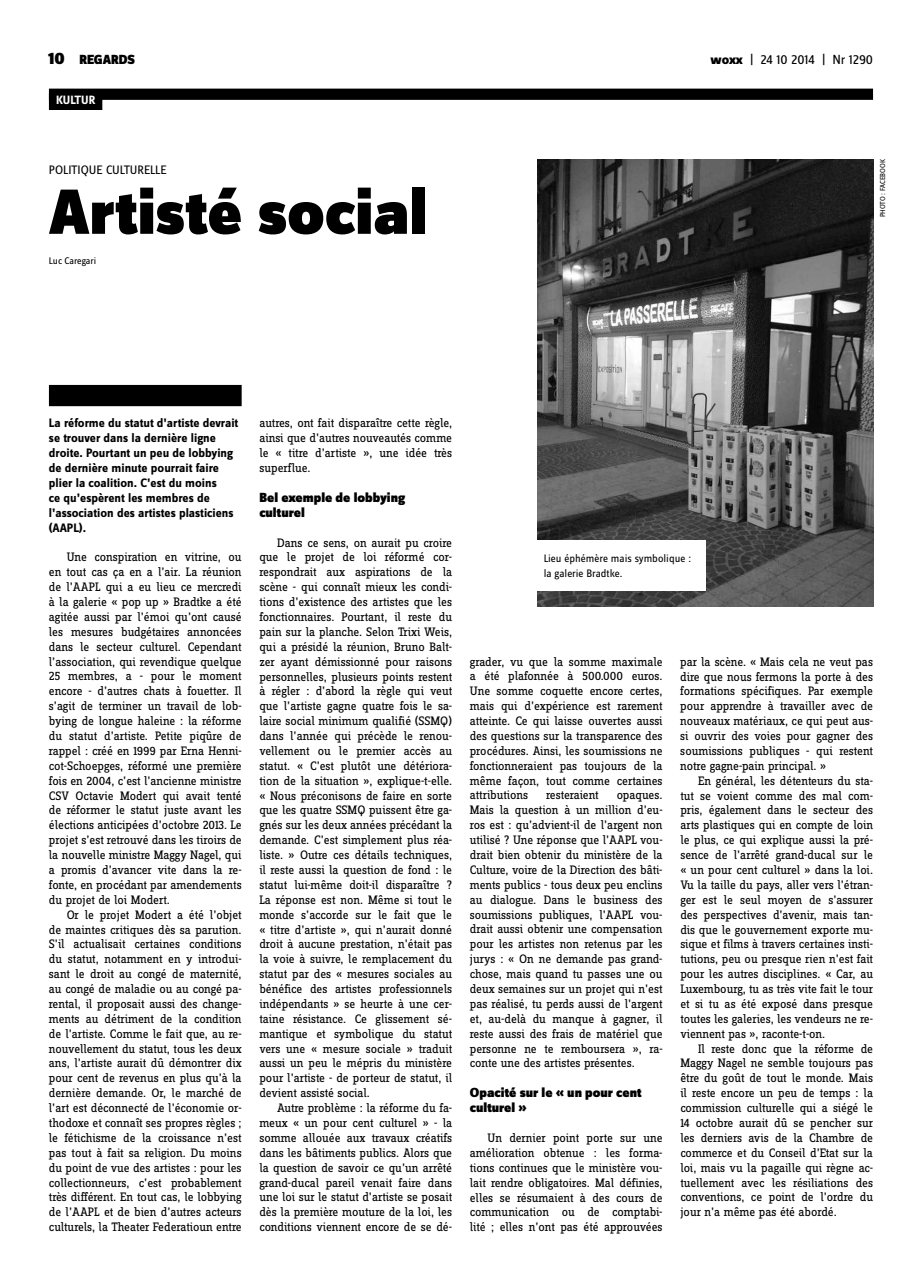
<style>
.page{position:relative;width:922px;height:1276px;background:#fff}
.page>*{position:absolute;margin:0;border:0;box-sizing:border-box;transform-origin:0 0}
.t1{font:900 66.25px "Zine Sans Dis";color:#000}
.t2{font:900 13.75px/14.9px "Zine Sans Dis";color:#000}
.t3{font:13.75px "Zine Sans Dis";letter-spacing:-.01em;color:#000}
.t4{font:12.75px/14.9px "Zine Slab Dis";letter-spacing:-.01em;color:#000;text-align:justify}
.t5{font:700 12.75px/14.9px "Zine Sans Dis";color:#000}
.t6{font:12.75px "Zine Sans Dis";letter-spacing:-.01em;color:#000}
.t7{font:700 12.5px "Zine Sans Dis";color:#fff}
.t8{font:11.25px/14.9px "Zine Sans Dis";color:#000}
.t9{font:10px "Zine Sans Dis";letter-spacing:-.02em;color:#000}
.t10{font:7.5px "Zine Sans Dis";letter-spacing:-.01em;color:#000}
.s1{font-size:17.5px}
.s2{font-weight:800}
</style>
<div class="page">
<div style="left:49px;top:89px;width:823px;height:11px;background:#000"></div>
<div style="left:49px;top:94px;width:53px;height:16px;background:#000"></div>
<div style="left:49px;top:385px;width:192px;height:21px;background:#000"></div>
<img style="left:538px;top:159px;width:334px;height:447px">
<div style="left:529px;top:540px;width:176px;height:51px;background:#fff"></div>
<p class="t2" style="left:48px;top:53px;width:88px"><span class="s1">10</span> REGARDS</p>
<p class="t3" style="left:710px;top:53px;width:164px"><span class="s2">woxx</span> | 24 10 2014 | Nr 1290</p>
<p class="t7" style="left:56px;top:93px;width:41px">KULTUR</p>
<p class="t6" style="left:49px;top:163px;width:119px">POLITIQUE CULTURELLE</p>
<h1 class="t1" style="left:49px;top:177px;width:380px">Artisté social</h1>
<p class="t9" style="left:49px;top:255px;width:49px">Luc Caregari</p>
<p class="t10" style="left:878px;top:217px;width:59px;rotate:-90deg">PHoto : Facebook</p>
<p class="t5" style="left:49px;top:416px;width:191px">La réforme du statut d’artiste devrait se trouver dans la dernière ligne droite. Pourtant un peu de lobbying de dernière minute pourrait faire plier la coalition. C’est du moins<br>ce qu’espèrent les membres de l’association des artistes plasticiens (AAPL).</p>
<p class="t4" style="left:49px;top:550px;width:194px;text-indent:18px">Une conspiration en vitrine, ou en tout cas ça en a l’air. La réunion de l’AAPL qui a eu lieu ce mercredi à la galerie « pop up » Bradtke a été agitée aussi par l’émoi qu’ont causé les mesures budgétaires annoncées dans le secteur culturel. Cependant l’association, qui revendique quelque 25 membres, a - pour le moment encore - d’autres chats à fouetter. Il s’agit de terminer un travail de lob&shy;bying de longue haleine : la réforme du statut d’artiste. Petite piqûre de rappel : créé en 1999 par Erna Henni&shy;cot-Schoepges, réformé une première fois en 2004, c’est l’ancienne ministre CSV Octavie Modert qui avait tenté de réformer le statut juste avant les élections anticipées d’octobre 2013. Le projet s’est retrouvé dans les tiroirs de la nouvelle ministre Maggy Nagel, qui a promis d’avancer vite dans la re&shy;fonte, en procédant par amendements du projet de loi Modert.</p>
<p class="t4" style="left:49px;top:907px;width:194px;text-indent:18px">Or le projet Modert a été l’objet de maintes critiques dès sa parution.<br>S’il actualisait certaines conditions du statut, notamment en y introdui&shy;sant le droit au congé de maternité, au congé de maladie ou au congé pa&shy;rental, il proposait aussi des change&shy;ments au détriment de la condition de l’artiste. Comme le fait que, au re&shy;nouvellement du statut, tous les deux ans, l’artiste aurait dû démontrer dix pour cent de revenus en plus qu’à la dernière demande. Or, le marché de l’art est déconnecté de l’économie or&shy;thodoxe et connaît ses propres règles ; le fétichisme de la croissance n’est pas tout à fait sa religion. Du moins du point de vue des artistes : pour les collectionneurs, c’est probablement très différent. En tout cas, le lobbying de l’AAPL et de bien d’autres acteurs culturels, la Theater Federatioun entre</p>
<p class="t4" style="left:259px;top:416px;width:194px">autres, ont fait disparaître cette règle, ainsi que d’autres nouveautés comme le « titre d’artiste », une idée très superflue.</p>
<p class="t2" style="left:259px;top:491px;width:147px">Bel exemple de lobbying culturel</p>
<p class="t4" style="left:259px;top:535px;width:194px;text-indent:18px">Dans ce sens, on aurait pu croire que le projet de loi réformé cor&shy;respondrait aux aspirations de la scène - qui connaît mieux les condi&shy;tions d’existence des artistes que les fonctionnaires. Pourtant, il reste du pain sur la planche. Selon Trixi Weis, qui a présidé la réunion, Bruno Balt&shy;zer ayant démissionné pour raisons personnelles, plusieurs points restent à régler : d’abord la règle qui veut que l’artiste gagne quatre fois le sa&shy;laire social minimum qualifié (SSMQ) dans l’année qui précède le renou&shy;vellement ou le premier accès au statut. « C’est plutôt une détériora&shy;tion de la situation », explique-t-elle. « Nous préconisons de faire en sorte que les quatre SSMQ puissent être ga&shy;gnés sur les deux années précédant la demande. C’est simplement plus réa&shy;liste. » Outre ces détails techniques, il reste aussi la question de fond : le statut lui-même doit-il disparaître ?<br>La réponse est non. Même si tout le monde s’accorde sur le fait que le « titre d’artiste », qui n’aurait donné droit à aucune prestation, n’était pas la voie à suivre, le remplacement du statut par des « mesures sociales au bénéfice des artistes professionnels indépendants » se heurte à une cer&shy;taine résistance. Ce glissement sé&shy;mantique et symbolique du statut vers une « mesure sociale » traduit aussi un peu le mépris du ministère pour l’artiste - de porteur de statut, il devient assisté social.</p>
<p class="t4" style="left:259px;top:1101px;width:194px;text-indent:18px">Autre problème : la réforme du fa&shy;meux « un pour cent culturel » - la somme allouée aux travaux créatifs dans les bâtiments publics. Alors que la question de savoir ce qu’un arrêté grand-ducal pareil venait faire dans une loi sur le statut d’artiste se posait dès la première mouture de la loi, les conditions viennent encore de se dé-</p>
<p class="t8" style="left:543px;top:551px;width:149px">Lieu éphémère mais symbolique : la galerie Bradtke.</p>
<p class="t4" style="left:469px;top:654px;width:194px">grader, vu que la somme maximale a été plafonnée à 500.000 euros.<br>Une somme coquette encore certes, mais qui d’expérience est rarement atteinte. Ce qui laisse ouvertes aussi des questions sur la transparence des procédures. Ainsi, les soumissions ne fonctionneraient pas toujours de la même façon, tout comme certaines attributions</p>
<p class="t4" style="left:546px;top:788px;width:54px">resteraient</p>
<p class="t4" style="left:469px;top:788px;width:194px;text-indent:147px">opaques.<br>Mais la question à un million d’eu&shy;ros est : qu’advient-il de l’argent non utilisé ? Une réponse que l’AAPL vou&shy;drait bien obtenir du ministère de la Culture, voire de la Direction des bâti&shy;ments publics - tous deux peu enclins au dialogue. Dans le business des soumissions publiques, l’AAPL vou&shy;drait aussi obtenir une compensation pour les artistes non retenus par les jurys : « On ne demande pas grand&shy;chose, mais quand tu passes une ou deux semaines sur un projet qui n’est pas réalisé, tu perds aussi de l’argent et, au-delà du manque à gagner, il reste aussi des frais de matériel que personne ne te remboursera », ra&shy;conte une des artistes présentes.</p>
<p class="t2" style="left:469px;top:1086px;width:173px">Opacité sur le « un pour cent culturel »</p>
<p class="t4" style="left:469px;top:1131px;width:194px;text-indent:18px">Un dernier point porte sur une amélioration obtenue : les forma&shy;tions continues que le ministère vou&shy;lait rendre obligatoires. Mal définies, elles se résumaient à des cours de communication ou de comptabi&shy;lité ; elles n’ont pas été approuvées</p>
<p class="t4" style="left:680px;top:655px;width:194px">par la scène. « Mais cela ne veut pas dire que nous fermons la porte à des formations spécifiques. Par exemple pour apprendre à travailler avec de nouveaux matériaux, ce qui peut aus&shy;si ouvrir des voies pour gagner des soumissions publiques - qui restent notre gagne-pain principal. »</p>
<p class="t4" style="left:680px;top:774px;width:194px;text-indent:18px">En général, les détenteurs du sta&shy;tut se voient comme des mal com&shy;pris, également dans le secteur des arts plastiques qui en compte de loin le plus, ce qui explique aussi la pré&shy;sence de l’arrêté grand-ducal sur le « un pour cent culturel » dans la loi.<br>Vu la taille du pays, aller vers l’étran&shy;ger est le seul moyen de s’assurer des perspectives d’avenir, mais tan&shy;dis que le gouvernement exporte mu&shy;sique et films à travers certaines insti&shy;tutions, peu ou presque rien n’est fait pour les autres disciplines. « Car, au Luxembourg, tu as très vite fait le tour et si tu as été exposé dans presque toutes les galeries, les vendeurs ne re&shy;viennent pas », raconte-t-on.</p>
<p class="t4" style="left:680px;top:1041px;width:194px;text-indent:18px">Il reste donc que la réforme de Maggy Nagel ne semble toujours pas être du goût de tout le monde. Mais il reste encore un peu de temps : la commission culturelle qui a siégé le 14 octobre aurait dû se pencher sur les derniers avis de la Chambre de commerce et du Conseil d’Etat sur la loi, mais vu la pagaille qui règne ac&shy;tuellement avec les résiliations des conventions, ce point de l’ordre du jour n’a même pas été abordé.</p>
</div>
